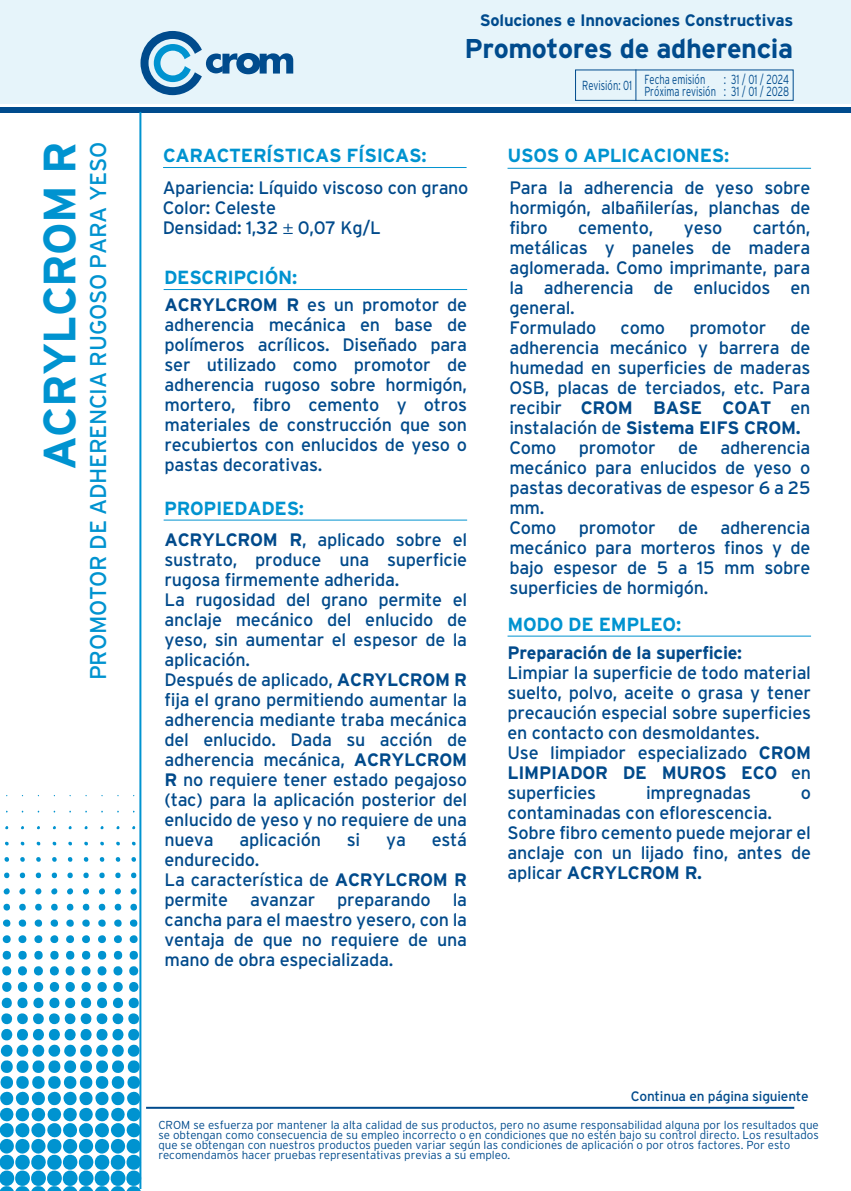
<style>
.page{position:relative;width:851px;height:1191px;background:#fff}
.page>*{position:absolute;margin:0;border:0;box-sizing:border-box;transform-origin:0 0}
.t1{font:700 45.2px "Interstate";letter-spacing:-.015em;color:#0093d0}
.t2{font:700 27.2px "Interstate";letter-spacing:-.015em;color:#004b8d}
.t3{font:22.8px "Interstate";letter-spacing:-.015em;color:#0093d0}
.t4{font:700 19px "Interstate";letter-spacing:-.015em;color:#0093d0}
.t5{font:18px/20px "Interstate";letter-spacing:-.015em;color:#014a8b}
.t6{font:700 18px "Interstate";letter-spacing:-.015em;color:#014a8b}
.t7{font:700 16.6px "Interstate";letter-spacing:-.015em;color:#004b8d}
.t8{font:13.6px "Interstate";letter-spacing:-.015em;color:#014a8b}
.t9{font:300 13.2px/12px "Interstate";color:#004b8d;text-align:right;scale:.72 1}
.t10{font:300 11.6px/10px "Interstate";color:#004b8d}
.s1{font-family:"Myriad Pro"}
.s2{font-weight:700}
</style>
<div class="page">
<hr style="left:507px;top:635px;width:303px;height:1px;background:#0093d0">
<div style="left:0;top:0;width:850px;height:104px;background:#e6f4fa"></div>
<svg style="left:140px;top:31px;width:153px;height:64px"></svg>
<div style="left:0;top:108px;width:850px;height:5px;background:#004b8d"></div>
<svg style="left:5px;top:841px;width:4px;height:5px"></svg>
<svg style="left:4px;top:857px;width:5px;height:5px"></svg>
<svg style="left:4px;top:872px;width:6px;height:7px"></svg>
<svg style="left:3px;top:888px;width:7px;height:7px"></svg>
<svg style="left:3px;top:903px;width:7px;height:7px"></svg>
<svg style="left:20px;top:841px;width:5px;height:5px"></svg>
<svg style="left:20px;top:857px;width:5px;height:5px"></svg>
<svg style="left:19px;top:872px;width:6px;height:7px"></svg>
<svg style="left:19px;top:888px;width:7px;height:7px"></svg>
<svg style="left:19px;top:903px;width:7px;height:7px"></svg>
<svg style="left:36px;top:841px;width:5px;height:5px"></svg>
<svg style="left:36px;top:857px;width:5px;height:5px"></svg>
<svg style="left:35px;top:872px;width:6px;height:7px"></svg>
<svg style="left:35px;top:888px;width:7px;height:7px"></svg>
<svg style="left:35px;top:903px;width:7px;height:7px"></svg>
<svg style="left:52px;top:841px;width:4px;height:5px"></svg>
<svg style="left:52px;top:857px;width:5px;height:5px"></svg>
<svg style="left:51px;top:872px;width:6px;height:7px"></svg>
<svg style="left:51px;top:888px;width:7px;height:7px"></svg>
<svg style="left:51px;top:903px;width:7px;height:7px"></svg>
<svg style="left:68px;top:841px;width:4px;height:5px"></svg>
<svg style="left:67px;top:857px;width:6px;height:5px"></svg>
<svg style="left:67px;top:872px;width:6px;height:7px"></svg>
<svg style="left:67px;top:888px;width:6px;height:7px"></svg>
<svg style="left:66px;top:903px;width:8px;height:7px"></svg>
<svg style="left:84px;top:841px;width:4px;height:5px"></svg>
<svg style="left:83px;top:857px;width:6px;height:5px"></svg>
<svg style="left:83px;top:872px;width:6px;height:7px"></svg>
<svg style="left:83px;top:888px;width:6px;height:7px"></svg>
<svg style="left:82px;top:903px;width:8px;height:7px"></svg>
<svg style="left:100px;top:841px;width:4px;height:5px"></svg>
<svg style="left:99px;top:857px;width:6px;height:5px"></svg>
<svg style="left:99px;top:872px;width:6px;height:7px"></svg>
<svg style="left:98px;top:888px;width:7px;height:7px"></svg>
<svg style="left:98px;top:903px;width:8px;height:7px"></svg>
<svg style="left:116px;top:841px;width:4px;height:5px"></svg>
<svg style="left:115px;top:857px;width:5px;height:5px"></svg>
<svg style="left:115px;top:872px;width:6px;height:7px"></svg>
<svg style="left:114px;top:888px;width:7px;height:7px"></svg>
<svg style="left:114px;top:903px;width:8px;height:7px"></svg>
<svg style="left:2px;top:919px;width:112px;height:57px"></svg>
<svg style="left:0;top:982px;width:124px;height:209px"></svg>
<svg style="left:132px;top:841px;width:4px;height:5px"></svg>
<svg style="left:131px;top:857px;width:5px;height:5px"></svg>
<svg style="left:131px;top:872px;width:6px;height:7px"></svg>
<svg style="left:130px;top:888px;width:7px;height:7px"></svg>
<svg style="left:130px;top:903px;width:7px;height:7px"></svg>
<svg style="left:114px;top:919px;width:25px;height:57px"></svg>
<svg style="left:124px;top:982px;width:18px;height:209px"></svg>
<hr style="left:146px;top:1106px;width:648px;height:2px;background:#004b8d">
<hr style="left:139px;top:112px;width:2px;height:1077px;background:#0093d0">
<div style="left:575px;top:69px;width:218px;height:32px;border:1px solid #004b8d"></div>
<hr style="left:635px;top:69px;width:1px;height:32px;background:#004b8d">
<hr style="left:507px;top:168px;width:303px;height:1px;background:#0093d0">
<hr style="left:164px;top:289px;width:303px;height:1px;background:#0093d0">
<hr style="left:164px;top:519px;width:303px;height:1px;background:#0093d0">
<hr style="left:163px;top:167px;width:303px;height:1px;background:#0093d0">
<h1 class="t1" style="left:34px;top:470px;width:330px;rotate:-90deg">ACRYLCROM R</h1>
<p class="t3" style="left:85px;top:680px;width:540px;rotate:-90deg">PROMOTOR DE ADHERENCIA RUGOSO PARA YESO</p>
<p class="t7" style="left:480px;top:10px;width:315px">Soluciones e Innovaciones Constructivas</p>
<h2 class="t2" style="left:464px;top:33px;width:330px">Promotores de adherencia</h2>
<p class="t4" style="left:163px;top:145px;width:265px">CARACTERÍSTICAS FÍSICAS:</p>
<p class="t5" style="left:163px;top:177px;width:307px">Apariencia: Líquido viscoso con grano<br>Color: Celeste<br>Densidad: 1,32 <span class="s1">±</span> 0,07 Kg/L</p>
<p class="t4" style="left:164px;top:267px;width:135px">DESCRIPCIÓN:</p>
<p class="t5" style="left:164px;top:294px;width:304px;text-align:justify"><span class="s2">ACRYLCROM R</span> es un promotor de adherencia mecánica en base de polímeros acrílicos. Diseñado para ser utilizado como promotor de adherencia rugoso sobre hormigón, mortero, fibro cemento y otros materiales de construcción que son recubiertos con enlucidos de yeso o pastas decorativas.</p>
<p class="t4" style="left:164px;top:497px;width:141px">PROPIEDADES:</p>
<p class="t5" style="left:164px;top:529px;width:304px"><span class="s2">ACRYLCROM R</span>, aplicado sobre el sustrato, produce una superficie rugosa firmemente adherida.<br>La rugosidad del grano permite el anclaje mecánico del enlucido de yeso, sin aumentar el espesor de la aplicación.<br>Después de aplicado, <span class="s2">ACRYLCROM R </span>fija el grano permitiendo aumentar la adherencia mediante traba mecánica del enlucido. Dada su acción de adherencia mecánica, <span class="s2">ACRYLCROM<br>R</span> no requiere tener estado pegajoso (tac) para la aplicación posterior del enlucido de yeso y no requiere de una nueva</p>
<p class="t5" style="left:239px;top:829px;width:83px">aplicación</p>
<p class="t5" style="left:347px;top:829px;width:15px">si</p>
<p class="t5" style="left:386px;top:829px;width:21px">ya</p>
<p class="t5" style="left:432px;top:829px;width:37px">está</p>
<p class="t5" style="left:164px;top:849px;width:304px">endurecido.<br>La característica de <span class="s2">ACRYLCROM R </span>permite avanzar preparando la cancha para el maestro yesero, con la ventaja de que no requiere de una mano de obra especializada.</p>
<p class="t9" style="left:582px;top:80px;width:71px">Revisión: 01</p>
<p class="t9" style="left:644px;top:74px;width:203px">: 31 / 01 / 2024<br>Próxima revisión : 31 / 01 / 2028</p>
<p class="t9" style="left:644px;top:74px;width:86px">Fecha emisión</p>
<p class="t4" style="left:507px;top:145px;width:223px">USOS O APLICACIONES:</p>
<p class="t5" style="left:509px;top:178px;width:302px;text-align:justify">Para la adherencia de yeso sobre hormigón, albañilerías, planchas de fibro</p>
<p class="t5" style="left:509px;top:218px;width:302px;text-indent:243px">cartón, metálicas y paneles de madera aglomerada. Como imprimante, para la adherencia de enlucidos en general.<br>Formulado</p>
<p class="t5" style="left:578px;top:218px;width:77px">cemento,</p>
<p class="t5" style="left:683px;top:218px;width:40px">yeso</p>
<p class="t5" style="left:509px;top:318px;width:302px;text-indent:281px">de adherencia mecánico y barrera de humedad en superficies de maderas<br>OSB, placas de terciados, etc. Para recibir <span class="s2">CROM BASE COAT</span> en instalación de <span class="s2">Sistema EIFS CROM.<br></span>Como promotor de adherencia mecánico para enlucidos de yeso o pastas decorativas de espesor 6 a 25 mm.<br>Como promotor de adherencia mecánico para morteros finos y de bajo espesor de 5 a 15 mm sobre superficies de hormigón.</p>
<p class="t5" style="left:620px;top:318px;width:46px">como</p>
<p class="t5" style="left:689px;top:318px;width:78px">promotor</p>
<p class="t4" style="left:507px;top:613px;width:175px">MODO DE EMPLEO:</p>
<p class="t6" style="left:507px;top:642px;width:236px">Preparación de la superficie:</p>
<p class="t5" style="left:507px;top:662px;width:305px">Limpiar la superficie de todo material suelto, polvo, aceite o grasa y tener precaución especial sobre superficies en contacto con desmoldantes.<br>Use limpiador especializado <span class="s2">CROM<br>LIMPIADOR DE MUROS ECO</span> en superficies</p>
<p class="t5" style="left:646px;top:782px;width:106px">impregnadas</p>
<p class="t5" style="left:800px;top:782px;width:12px">o</p>
<p class="t5" style="left:507px;top:802px;width:305px">contaminadas con eflorescencia.<br>Sobre fibro cemento puede mejorar el anclaje con un lijado fino, antes de aplicar <span class="s2">ACRYLCROM R.</span></p>
<p class="t8" style="left:630px;top:1088px;width:180px">Continua en página siguiente</p>
<p class="t10" style="left:158px;top:1119px;width:662px">CROM se esfuerza por mantener la alta calidad de sus productos, pero no asume responsabilidad alguna por los resultados que se obtengan como consecuencia de su empleo incorrecto o en condiciones que no estén bajo su control directo. Los resultados que se obtengan con nuestros productos pueden variar según las condiciones de aplicación o por otros factores. Por esto recomendamos hacer pruebas representativas previas a su empleo.</p>
</div>
